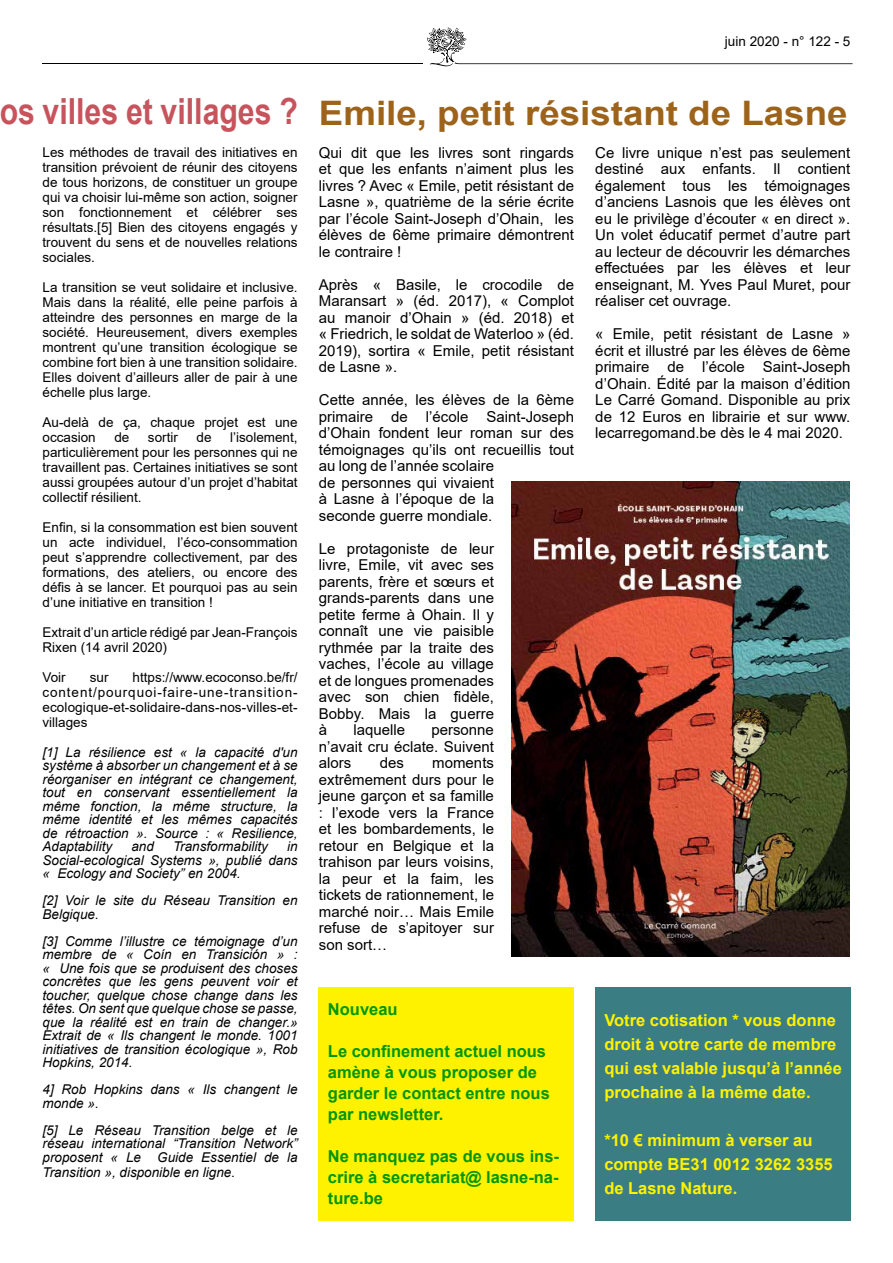
<style>
.page{position:relative;width:893px;height:1263px;background:#fff}
.page>*{position:absolute;margin:0;border:0;box-sizing:border-box;transform-origin:0 0}
.t1{font:700 36px "Arial";color:#c7545d;scale:.84 1}
.t2{font:700 33.75px "Arial";color:#9d631b;scale:1.09 1}
.t3{font:700 16.5px/24px "Arial";color:#fff200}
.t4{font:700 16.5px/21px "Arial";color:#009700}
.t5{font:15px/16.5px "Arial";color:#000;text-align:justify}
.t6{font:13.5px/15px "Arial";color:#000;text-align:justify}
.t7{font:italic 13.5px/13.5px "Arial";color:#000;text-align:justify}
</style>
<div class="page">
<svg style="left:427px;top:27px;width:426px;height:39px"></svg>
<hr style="left:43px;top:63px;width:380px;height:1px;background:#000">
<div style="left:595px;top:986px;width:255px;height:234px;background:#3a7d82"></div>
<img style="left:511px;top:481px;width:339px;height:475px">
<div style="left:319px;top:986px;width:255px;height:234px;background:#fff200"></div>
<p class="t6" style="left:725px;top:34px;width:127px">juin 2020 - n° 122 - 5</p>
<h1 class="t1" style="left:0;top:86px;width:357px">os villes et villages ?</h1>
<p class="t6" style="left:43px;top:144px;width:257px">Les méthodes de travail des initiatives en transition prévoient de réunir des citoyens de tous horizons, de constituer un groupe qui va choisir lui-même son action, soigner son fonctionnement et célébrer ses résultats.[5] Bien des citoyens engagés y trouvent du sens et de nouvelles relations sociales.</p>
<p class="t6" style="left:43px;top:279px;width:257px">La transition se veut solidaire et inclusive.<br>Mais dans la réalité, elle peine parfois à atteindre des personnes en marge de la société. Heureusement, divers exemples montrent qu’une transition écologique se combine fort bien à une transition solidaire.<br>Elles doivent d’ailleurs aller de pair à une échelle plus large.</p>
<p class="t6" style="left:43px;top:414px;width:257px">Au-delà de ça, chaque projet est une occasion</p>
<p class="t6" style="left:43px;top:429px;width:257px;text-indent:188px">l’isolement, particulièrement pour les personnes qui ne travaillent pas. Certaines initiatives se sont aussi groupées autour d’un projet d’habitat collectif résilient.</p>
<p class="t6" style="left:43px;top:519px;width:257px">Enfin, si la consommation est bien souvent un acte individuel, l’éco-consommation peut s’apprendre collectivement, par des formations, des ateliers, ou encore des défis à se lancer. Et pourquoi pas au sein d’une initiative en transition !</p>
<p class="t6" style="left:43px;top:624px;width:257px">Extrait d’un article rédigé par Jean-François<br>Rixen (14 avril 2020)</p>
<p class="t6" style="left:43px;top:669px;width:25px">Voir</p>
<p class="t6" style="left:90px;top:669px;width:20px">sur</p>
<p class="t6" style="left:114px;top:429px;width:17px">de</p>
<p class="t6" style="left:148px;top:429px;width:31px">sortir</p>
<p class="t6" style="left:197px;top:429px;width:17px">de</p>
<p class="t6" style="left:43px;top:669px;width:257px;text-indent:90px">https://www.ecoconso.be/fr/ content/pourquoi-faire-une-transition&shy;ecologique-et-solidaire-dans-nos-villes-et&shy;villages</p>
<p class="t7" style="left:43px;top:745px;width:257px">[1] La résilience est « la capacité d'un système à absorber un changement et à se réorganiser en intégrant ce changement, tout en conservant essentiellement la même fonction, la même structure, la même identité et les mêmes capacités de rétroaction ». Source : « Resilience, Adaptability</p>
<p class="t7" style="left:131px;top:840px;width:24px">and</p>
<p class="t7" style="left:173px;top:840px;width:97px">Transformability</p>
<p class="t7" style="left:43px;top:840px;width:257px;text-indent:245px">in Social-ecological Systems », publié dans « Ecology and Society” en 2004.</p>
<p class="t7" style="left:43px;top:894px;width:257px">[2] Voir le site du Réseau Transition en<br>Belgique.</p>
<p class="t7" style="left:43px;top:934px;width:257px">[3] Comme l’illustre ce témoignage d’un membre de « Coín en Transición » : « Une fois que se produisent des choses concrètes que les gens peuvent voir et toucher, quelque chose change dans les têtes. On sent que quelque chose se passe, que la réalité est en train de changer.» Extrait de « Ils changent le monde. 1001 initiatives de transition écologique », Rob Hopkins, 2014.</p>
<p class="t7" style="left:43px;top:1083px;width:257px">4] Rob Hopkins dans « Ils changent le monde ».</p>
<p class="t7" style="left:43px;top:1123px;width:257px">[5] Le Réseau Transition belge et le réseau international “Transition Network” proposent « Le Guide Essentiel de la</p>
<p class="t7" style="left:43px;top:1165px;width:194px">Transition », disponible en ligne.</p>
<h2 class="t2" style="left:319px;top:89px;width:486px">Emile, petit résistant de Lasne</h2>
<p class="t5" style="left:319px;top:144px;width:257px">Qui dit que les livres sont ringards et que les enfants n’aiment plus les livres ? Avec « Emile, petit résistant de Lasne », quatrième de la série écrite par l’école Saint-Joseph d’Ohain, les élèves de 6ème primaire démontrent le contraire !</p>
<p class="t5" style="left:319px;top:276px;width:257px">Après « Basile, le crocodile de Maransart » (éd. 2017), « Complot au manoir d’Ohain » (éd. 2018) et « Friedrich, le soldat de Waterloo » (éd.<br>2019), sortira « Emile, petit résistant de Lasne ».</p>
<p class="t5" style="left:319px;top:392px;width:257px;text-align:left">Cette année, les élèves de la 6ème primaire de l’école Saint-Joseph d’Ohain fondent leur roman sur des témoignages qu’ils ont recueillis tout au long de l’année scolaire<br>de personnes qui vivaient<br>à Lasne à l’époque de la<br>seconde guerre mondiale.</p>
<p class="t5" style="left:319px;top:540px;width:177px">Le protagoniste de leur livre, Emile, vit avec ses parents, frère et sœurs et grands-parents dans une petite ferme à Ohain. Il y connaît une vie paisible rythmée par la traite des vaches, l’école au village et de longues promenades avec son chien fidèle, Bobby. Mais la guerre à</p>
<p class="t5" style="left:353px;top:722px;width:53px">laquelle</p>
<p class="t5" style="left:319px;top:722px;width:177px;text-indent:113px">personne n’avait cru éclate. Suivent alors</p>
<p class="t5" style="left:380px;top:755px;width:26px">des</p>
<p class="t5" style="left:319px;top:755px;width:177px;text-indent:113px">moments extrêmement durs pour le jeune garçon et sa famille : l’exode vers la France et les bombardements, le retour en Belgique et la trahison par leurs voisins, la peur et la faim, les tickets de rationnement, le marché noir… Mais Emile refuse de s’apitoyer sur son sort…</p>
<p class="t4" style="left:328px;top:999px;width:71px">Nouveau</p>
<p class="t4" style="left:328px;top:1041px;width:223px">Le confinement actuel nous amène à vous proposer de garder le contact entre nous par newsletter.</p>
<p class="t4" style="left:328px;top:1146px;width:233px;text-align:justify">Ne manquez pas de vous ins&shy;crire à secretariat@ lasne-na&shy;ture.be</p>
<p class="t5" style="left:595px;top:144px;width:257px">Ce livre unique n’est pas seulement destiné aux enfants. Il contient également tous les témoignages d’anciens Lasnois que les élèves ont eu le privilège d’écouter « en direct ».<br>Un volet éducatif permet d’autre part au lecteur de découvrir les démarches effectuées par les élèves et leur enseignant, M. Yves Paul Muret, pour réaliser cet ouvrage.</p>
<p class="t5" style="left:595px;top:326px;width:257px">« Emile, petit résistant de Lasne » écrit et illustré par les élèves de 6ème primaire de l’école Saint-Joseph d’Ohain. Édité par la maison d’édition Le Carré Gomand. Disponible au prix de 12 Euros en librairie et sur www. lecarregomand.be dès le 4 mai 2020.</p>
<p class="t3" style="left:604px;top:1008px;width:239px">Votre cotisation * vous donne droit à votre carte de membre qui est valable jusqu’à l’année prochaine à la même date.</p>
<p class="t3" style="left:604px;top:1128px;width:230px">*10 € minimum à verser au compte BE31 0012 3262 3355 de Lasne Nature.</p>
</div>
